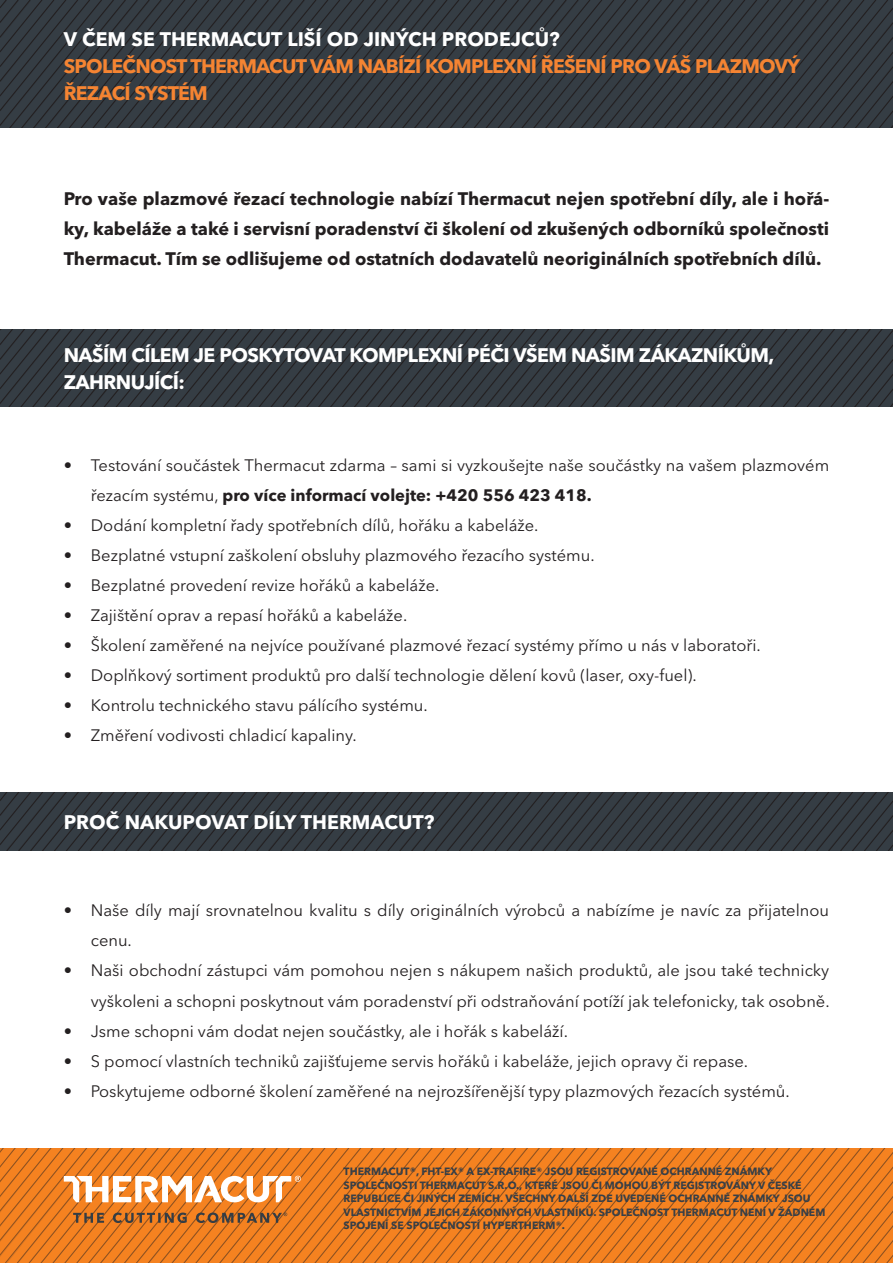
<style>
.page{position:relative;width:893px;height:1263px;background:#fff}
.page>*{position:absolute;margin:0;border:0;box-sizing:border-box;transform-origin:0 0}
.t1{font:700 19.5px/27px "Avenir Next LT Pro";letter-spacing:-.04em;color:#f58432}
.t2{font:700 19.5px "Avenir Next LT Pro";letter-spacing:-.03em;color:#fff}
.t3{font:700 19.5px "Avenir Next LT Pro";color:#fff}
.t4{font:700 18px/30px "Avenir Next LT Pro";color:#231f20;text-align:justify}
.t5{font:16.5px/30px "Avenir Next LT Pro";color:#231f20}
.legal_line__general{font:700 10.5px/13.5px "Avenir Next LT Pro";color:#373f47}
.s1{font-weight:700}
</style>
<div class="page">
<svg style="left:0;top:0;width:893px;height:127px;background:#32393f"></svg>
<svg style="left:0;top:1148px;width:893px;height:115px;background:#e87c20"></svg>
<svg style="left:0;top:793px;width:893px;height:58px;background:#32393f"></svg>
<svg style="left:0;top:329px;width:893px;height:77px;background:#32393f"></svg>
<svg style="left:64px;top:1176px;width:237px;height:26px"></svg>
<svg style="left:73px;top:1212px;width:214px;height:11px;background:#a7652c"></svg>
<p class="t3" style="left:64px;top:27px;width:498px">V ČEM SE THERMACUT LIŠÍ OD JINÝCH PRODEJCŮ?</p>
<p class="t1" style="left:64px;top:52px;width:738px">SPOLEČNOST THERMACUT VÁM NABÍZÍ KOMPLEXNÍ ŘEŠENÍ PRO VÁŠ PLAZMOVÝ<br>ŘEZACÍ SYSTÉM</p>
<p class="t4" style="left:64px;top:184px;width:767px">Pro vaše plazmové řezací technologie nabízí Thermacut nejen spotřební díly, ale i hořá&shy;ky, kabeláže a také i servisní poradenství či školení od zkušených odborníků společnosti Thermacut. Tím se odlišujeme od ostatních dodavatelů neoriginálních spotřebních dílů.</p>
<p class="t2" style="left:64px;top:343px;width:712px">NAŠÍM CÍLEM JE POSKYTOVAT KOMPLEXNÍ PÉČI VŠEM NAŠIM ZÁKAZNÍKŮM,</p>
<p class="t2" style="left:64px;top:370px;width:123px">ZAHRNUJÍCÍ:</p>
<p class="t5" style="left:91px;top:450px;width:740px;text-indent:-27px">• Testování součástek Thermacut zdarma – sami si vyzkoušejte naše součástky na vašem plazmovém řezacím systému, <span class="s1">pro více informací volejte: +420 556 423 418.</span></p>
<p class="t5" style="left:64px;top:510px;width:476px">• Dodání kompletní řady spotřebních dílů, hořáku a kabeláže.</p>
<p class="t5" style="left:64px;top:540px;width:532px">• Bezplatné vstupní zaškolení obsluhy plazmového řezacího systému.</p>
<p class="t5" style="left:64px;top:570px;width:377px">• Bezplatné provedení revize hořáků a kabeláže.</p>
<p class="t5" style="left:64px;top:600px;width:345px">• Zajištění oprav a repasí hořáků a kabeláže.</p>
<p class="t5" style="left:64px;top:630px;width:699px">• Školení zaměřené na nejvíce používané plazmové řezací systémy přímo u nás v laboratoři.</p>
<p class="t5" style="left:64px;top:660px;width:634px">• Doplňkový sortiment produktů pro další technologie dělení kovů (laser, oxy-fuel).</p>
<p class="t5" style="left:64px;top:690px;width:365px">• Kontrolu technického stavu pálícího systému.</p>
<p class="t5" style="left:64px;top:720px;width:295px">• Změření vodivosti chladicí kapaliny.</p>
<p class="t3" style="left:64px;top:810px;width:372px">PROČ NAKUPOVAT DÍLY THERMACUT?</p>
<p class="t5" style="left:91px;top:896px;width:740px;text-indent:-27px">• Naše díly mají srovnatelnou kvalitu s díly originálních výrobců a nabízíme je navíc za přijatelnou cenu.</p>
<p class="t5" style="left:64px;top:956px;width:767px;text-align:right">• Naši obchodní zástupci vám pomohou nejen s nákupem našich produktů, ale jsou také technicky vyškoleni a schopni poskytnout vám poradenství při odstraňování potíží jak telefonicky, tak osobně.</p>
<p class="t5" style="left:64px;top:1016px;width:506px">• Jsme schopni vám dodat nejen součástky, ale i hořák s kabeláží.</p>
<p class="t5" style="left:64px;top:1046px;width:686px">• S pomocí vlastních techniků zajišťujeme servis hořáků i kabeláže, jejich opravy či repase.</p>
<p class="t5" style="left:64px;top:1076px;width:727px">• Poskytujeme odborné školení zaměřené na nejrozšířenější typy plazmových řezacích systémů.</p>
<p class="legal_line__general" style="left:344px;top:1165px;width:483px">THERMACUT®, FHT-EX® A EX-TRAFIRE® JSOU REGISTROVANÉ OCHRANNÉ ZNÁMKY SPOLEČNOSTI THERMACUT S.R.O., KTERÉ JSOU ČI MOHOU BÝT REGISTROVÁNY V ČESKÉ REPUBLICE ČI JINÝCH ZEMÍCH. VŠECHNY DALŠÍ ZDE UVEDENÉ OCHRANNÉ ZNÁMKY JSOU VLASTNICTVÍM JEJICH ZÁKONNÝCH VLASTNÍKŮ. SPOLEČNOST THERMACUT NENÍ V ŽÁDNÉM SPOJENÍ SE SPOLEČNOSTÍ HYPERTHERM®.</p>
</div>
